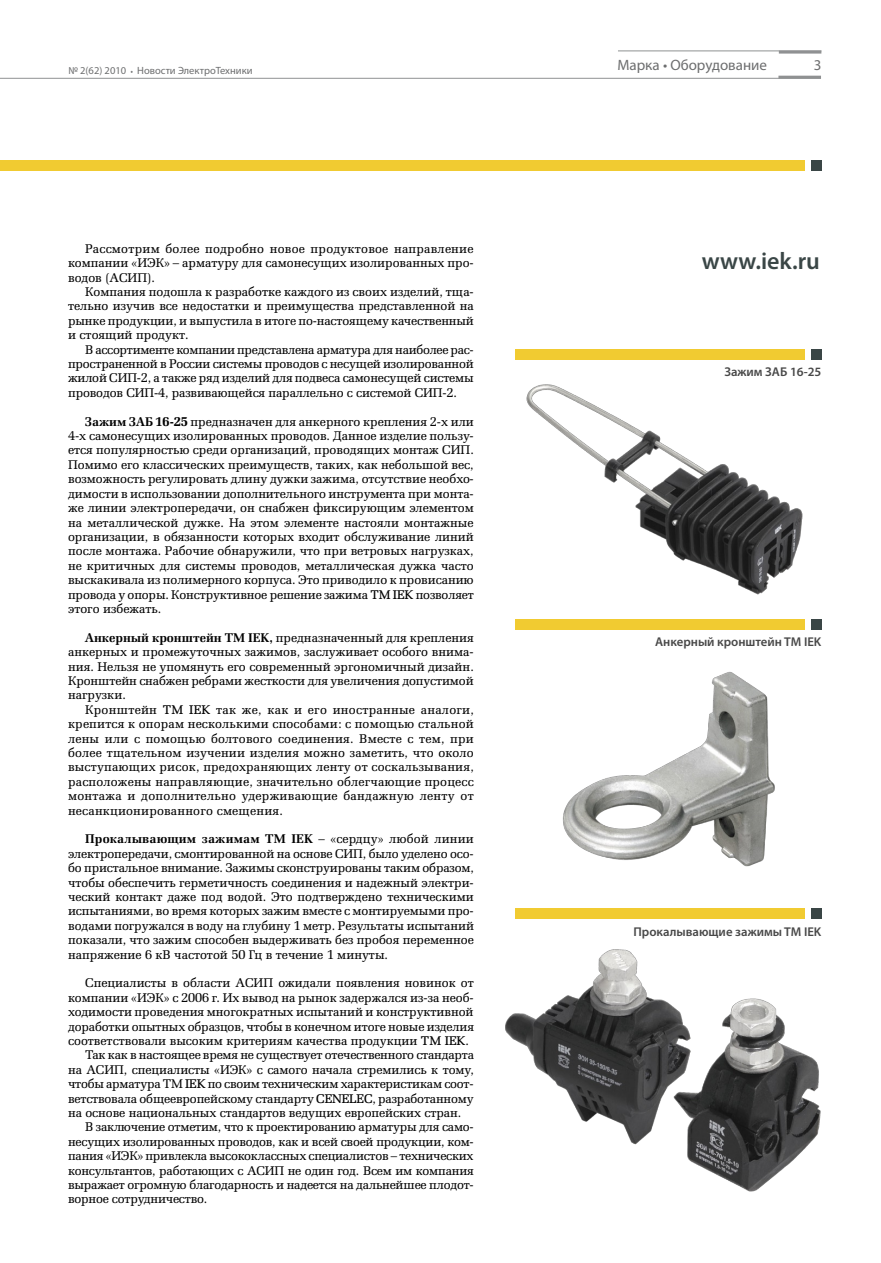
<style>
.page{position:relative;width:881px;height:1263px;background:#fff}
.page>*{position:absolute;margin:0;border:0;box-sizing:border-box;transform-origin:0 0}
.head{font:600 24px "Myriad Pro";color:#3a4646}
.t1{font:15px "Myriad Pro";color:#6d6e6f}
.body_text{font:12.75px/14.4px "Zapf Elliptical 711 CB Tnew 1";letter-spacing:-.005em;color:#000;text-align:justify}
.picture{font:600 12.75px "Myriad Pro";color:#484848}
.t2{font:10.5px "Myriad Pro";color:#6d6e6f}
.s1{font-family:"Zapf Elliptical 711 CBT Bold new 1"}
</style>
<div class="page">
<hr style="left:0;top:78px;width:820px;height:1px;background:#8f9192">
<hr style="left:778px;top:51px;width:43px;height:3px;background:#8f9192">
<hr style="left:778px;top:76px;width:42px;height:3px;background:#8f9192">
<hr style="left:617px;top:51px;width:204px;height:1px;background:#8f9192">
<div style="left:0;top:160px;width:804px;height:11px;background:#f1cb31"></div>
<div style="left:810px;top:160px;width:11px;height:11px;background:#3a4646"></div>
<img style="left:563px;top:671px;width:212px;height:196px">
<img style="left:687px;top:998px;width:134px;height:194px">
<img style="left:505px;top:949px;width:185px;height:195px">
<div style="left:810px;top:349px;width:11px;height:10px;background:#3a4646"></div>
<div style="left:810px;top:619px;width:11px;height:11px;background:#3a4646"></div>
<div style="left:810px;top:909px;width:11px;height:10px;background:#3a4646"></div>
<div style="left:515px;top:349px;width:289px;height:10px;background:#f1cb31"></div>
<div style="left:515px;top:619px;width:289px;height:11px;background:#f1cb31"></div>
<div style="left:515px;top:909px;width:289px;height:10px;background:#f1cb31"></div>
<img style="left:526px;top:384px;width:277px;height:211px">
<p class="t2" style="left:68px;top:64px;width:59px">№ 2(62) 2010</p>
<p class="t2" style="left:137px;top:64px;width:117px">Новости ЭлектроТехники</p>
<p class="t1" style="left:617px;top:56px;width:151px">Марка • Оборудование</p>
<p class="t1" style="left:813px;top:56px;width:9px">3</p>
<p class="body_text" style="left:68px;top:241px;width:407px;text-indent:17px">Рассмотрим более подробно новое продуктовое направление компании «ИЭК» – арматуру для самонесущих изолированных про&shy;водов (АСИП).</p>
<p class="body_text" style="left:68px;top:284px;width:407px;text-indent:17px">Компания подошла к разработке каждого из своих изделий, тща&shy;тельно изучив все недостатки и преимущества представленной на рынке продукции, и выпустила в итоге по-настоящему качественный и стоящий продукт.</p>
<p class="body_text" style="left:68px;top:342px;width:407px;text-indent:17px">В ассортименте компании представлена арматура для наиболее рас&shy;пространенной в России системы проводов с несущей изолированной жилой СИП-2, а также ряд изделий для подвеса самонесущей системы проводов СИП-4, развивающейся параллельно с системой СИП-2.</p>
<p class="body_text" style="left:68px;top:414px;width:407px;text-indent:17px"><span class="s1">Зажим ЗАБ 16-25</span> предназначен для анкерного крепления 2-х или 4-х самонесущих изолированных проводов. Данное изделие пользу&shy;ется популярностью среди организаций, проводящих монтаж СИП.<br>Помимо его классических преимуществ, таких, как небольшой вес, возможность регулировать длину дужки зажима, отсутствие необхо&shy;димости в использовании дополнительного инструмента при монта&shy;же линии электропередачи, он снабжен фиксирующим элементом на металлической дужке. На этом элементе настояли монтажные организации, в обязанности которых входит обслуживание линий после монтажа. Рабочие обнаружили, что при ветровых нагрузках, не критичных для системы проводов, металлическая дужка часто выскакивала из полимерного корпуса. Это приводило к провисанию провода у опоры. Конструктивное решение зажима TM IEK позволяет этого избежать.</p>
<p class="body_text" style="left:68px;top:630px;width:407px;text-indent:17px"><span class="s1">Анкерный кронштейн TM IEK,</span> предназначенный для крепления анкерных и промежуточных зажимов, заслуживает особого внима&shy;ния. Нельзя не упомянуть его современный эргономичный дизайн.<br>Кронштейн снабжен ребрами жесткости для увеличения допустимой нагрузки.</p>
<p class="body_text" style="left:68px;top:702px;width:407px;text-indent:17px">Кронштейн TM IEK так же, как и его иностранные аналоги, крепится к опорам несколькими способами: с помощью стальной лены или с помощью болтового соединения. Вместе с тем, при более тщательном изучении изделия можно заметить, что около выступающих рисок, предохраняющих ленту от соскальзывания, расположены направляющие, значительно облегчающие процесс монтажа и дополнительно удерживающие бандажную ленту от несанкционированного смещения.</p>
<p class="body_text" style="left:68px;top:832px;width:407px;text-indent:17px"><span class="s1">Прокалывающим зажимам TM IEK</span> – «сердцу» любой линии электропередачи, смонтированной на основе СИП, было уделено осо&shy;бо пристальное внимание. Зажимы сконструированы таким образом, чтобы обеспечить герметичность соединения и надежный электри&shy;ческий контакт даже под водой. Это подтверждено техническими испытаниями, во время которых зажим вместе с монтируемыми про&shy;водами погружался в воду на глубину 1 метр. Результаты испытаний показали, что зажим способен выдерживать без пробоя переменное напряжение 6 кВ частотой 50 Гц в течение 1 минуты.</p>
<p class="body_text" style="left:68px;top:976px;width:407px;text-indent:17px">Специалисты в области АСИП ожидали появления новинок от компании «ИЭК» с 2006 г. Их вывод на рынок задержался из-за необ&shy;ходимости проведения многократных испытаний и конструктивной доработки опытных образцов, чтобы в конечном итоге новые изделия соответствовали высоким критериям качества продукции TM IEK.</p>
<p class="body_text" style="left:68px;top:1048px;width:407px;text-indent:17px">Так как в настоящее время не существует отечественного стандарта на АСИП, специалисты «ИЭК» с самого начала стремились к тому, чтобы арматура ТМ IEK по своим техническим характеристикам соот&shy;ветствовала общеевропейскому стандарту CENELEC, разработанному на основе национальных стандартов ведущих европейских стран.</p>
<p class="body_text" style="left:68px;top:1120px;width:407px;text-indent:17px">В заключение отметим, что к проектированию арматуры для само&shy;несущих изолированных проводов, как и всей своей продукции, ком&shy;пания «ИЭК» привлекла высококлассных специалистов – технических консультантов, работающих с АСИП не один год. Всем им компания выражает огромную благодарность и надеется на дальнейшее плодот&shy;ворное сотрудничество.</p>
<p class="head" style="left:701px;top:246px;width:120px">www.iek.ru</p>
<p class="picture" style="left:724px;top:363px;width:49px">Зажим ЗАБ</p>
<p class="picture" style="left:789px;top:363px;width:33px">16-25</p>
<p class="picture" style="left:654px;top:634px;width:168px">Анкерный кронштейн TM IEK</p>
<p class="picture" style="left:633px;top:923px;width:189px">Прокалывающие зажимы TM IEK</p>
</div>
